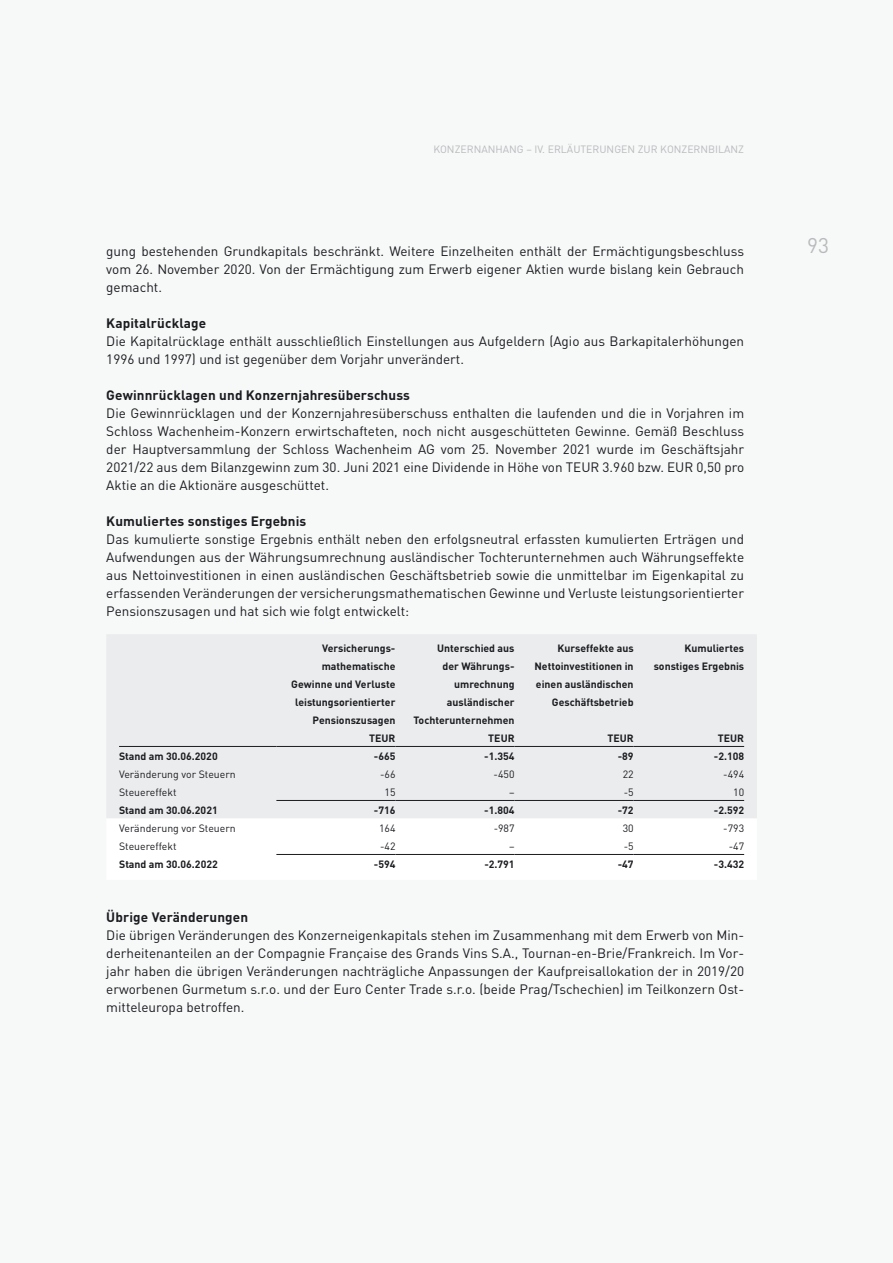
<style>
.page{position:relative;width:893px;height:1263px;background:#f7f8f8}
.page>*{position:absolute;margin:0;border:0;box-sizing:border-box;transform-origin:0 0}
.t1{font:21px "DIN Pro";color:#b9babd}
.t2{font:13.5px/18px "DIN Pro";color:#1b1c20;text-align:justify}
.t3{font:700 13.5px "DIN Pro";letter-spacing:.01em;color:#1b1c20}
.t4{font:700 10.5px/18px "DIN Pro";color:#1b1c20;text-align:right}
.t5{font:10.5px "DIN Pro";color:#1b1c20}
.t6{font:10.5px "DIN Pro";color:#b9babd}
</style>
<div class="page">
<div style="left:107px;top:635px;width:650px;height:183px;background:#ebeced"></div>
<hr style="left:119px;top:746px;width:157px;height:1px;background:#1b1c20">
<hr style="left:276px;top:746px;width:119px;height:1px;background:#1b1c20">
<hr style="left:395px;top:746px;width:119px;height:1px;background:#1b1c20">
<hr style="left:514px;top:746px;width:120px;height:1px;background:#1b1c20">
<hr style="left:634px;top:746px;width:110px;height:1px;background:#1b1c20">
<hr style="left:276px;top:800px;width:119px;height:1px;background:#1b1c20">
<hr style="left:395px;top:800px;width:119px;height:1px;background:#1b1c20">
<hr style="left:514px;top:800px;width:120px;height:1px;background:#1b1c20">
<hr style="left:634px;top:800px;width:110px;height:1px;background:#1b1c20">
<hr style="left:276px;top:854px;width:119px;height:1px;background:#1b1c20">
<hr style="left:395px;top:854px;width:119px;height:1px;background:#1b1c20">
<hr style="left:514px;top:854px;width:120px;height:1px;background:#1b1c20">
<hr style="left:634px;top:854px;width:110px;height:1px;background:#1b1c20">
<p class="t6" style="left:433px;top:141px;width:312px">KONZERNANHANG – IV. ERLÄUTERUNGEN ZUR KONZERNBILANZ</p>
<p class="t2" style="left:106px;top:241px;width:639px">gung bestehenden Grundkapitals beschränkt. Weitere Einzelheiten enthält der Ermächtigungsbeschluss vom 26. November 2020. Von der Ermächtigung zum Erwerb eigener Aktien wurde bislang kein Gebrauch gemacht.</p>
<p class="t3" style="left:106px;top:312px;width:102px">Kapitalrücklage</p>
<p class="t2" style="left:106px;top:331px;width:639px">Die Kapitalrücklage enthält ausschließlich Einstellungen aus Aufgeldern (Agio aus Barkapitalerhöhungen<br>1996 und 1997) und ist gegenüber dem Vorjahr unverändert.</p>
<p class="t3" style="left:106px;top:384px;width:305px">Gewinnrücklagen und Konzernjahresüberschuss</p>
<p class="t2" style="left:106px;top:403px;width:639px">Die Gewinnrücklagen und der Konzernjahresüberschuss enthalten die laufenden und die in Vorjahren im Schloss Wachenheim-Konzern erwirtschafteten, noch nicht ausgeschütteten Gewinne. Gemäß Beschluss der Hauptversammlung der Schloss Wachenheim AG vom 25. November 2021 wurde im Geschäftsjahr 2021/22 aus dem Bilanzgewinn zum 30. Juni 2021 eine Dividende in Höhe von TEUR 3.960 bzw. EUR 0,50 pro Aktie an die Aktionäre ausgeschüttet.</p>
<p class="t3" style="left:106px;top:510px;width:202px">Kumuliertes sonstiges Ergebnis</p>
<p class="t2" style="left:106px;top:529px;width:639px">Das kumulierte sonstige Ergebnis enthält neben den erfolgsneutral erfassten kumulierten Erträgen und Aufwendungen aus der Währungsumrechnung ausländischer Tochterunternehmen auch Währungseffekte aus Nettoinvestitionen in einen ausländischen Geschäftsbetrieb sowie die unmittelbar im Eigenkapital zu erfassenden Veränderungen der versicherungsmathematischen Gewinne und Verluste leistungsorientierter Pensionszusagen und hat sich wie folgt entwickelt:</p>
<p class="t4" style="left:291px;top:638px;width:106px">Versicherungs&shy;mathematische<br>Gewinne und Verluste leistungsorientierter<br>Pensionszusagen</p>
<p class="t4" style="left:413px;top:638px;width:103px">Unterschied aus<br>der Währungs&shy;umrechnung ausländischer<br>Tochterunternehmen</p>
<p class="t4" style="left:534px;top:638px;width:101px">Kurseffekte aus<br>Nettoinvestitionen in einen ausländischen<br>Geschäftsbetrieb</p>
<p class="t4" style="left:654px;top:638px;width:92px">Kumuliertes sonstiges Ergebnis</p>
<p class="t4" style="left:369px;top:728px;width:28px">TEUR</p>
<p class="t4" style="left:488px;top:728px;width:28px">TEUR</p>
<p class="t4" style="left:607px;top:728px;width:28px">TEUR</p>
<p class="t4" style="left:718px;top:728px;width:28px">TEUR</p>
<p class="t4" style="left:119px;top:746px;width:100px">Stand am 30.06.2020</p>
<p class="t4" style="left:374px;top:746px;width:23px">-665</p>
<p class="t4" style="left:484px;top:746px;width:32px">-1.354</p>
<p class="t4" style="left:618px;top:746px;width:17px">-89</p>
<p class="t4" style="left:714px;top:746px;width:32px">-2.108</p>
<p class="t5" style="left:119px;top:766px;width:118px">Veränderung vor Steuern</p>
<p class="t5" style="left:380px;top:766px;width:17px">-66</p>
<p class="t5" style="left:494px;top:766px;width:22px">-450</p>
<p class="t5" style="left:623px;top:766px;width:12px">22</p>
<p class="t5" style="left:723px;top:766px;width:22px">-494</p>
<p class="t5" style="left:119px;top:784px;width:59px">Steuereffekt</p>
<p class="t5" style="left:385px;top:784px;width:12px">15</p>
<p class="t5" style="left:509px;top:784px;width:7px">–</p>
<p class="t5" style="left:624px;top:784px;width:11px">-5</p>
<p class="t5" style="left:733px;top:784px;width:12px">10</p>
<p class="t4" style="left:119px;top:800px;width:100px">Stand am 30.06.2021</p>
<p class="t4" style="left:374px;top:800px;width:23px">-716</p>
<p class="t4" style="left:484px;top:800px;width:32px">-1.804</p>
<p class="t4" style="left:618px;top:800px;width:17px">-72</p>
<p class="t4" style="left:714px;top:800px;width:32px">-2.592</p>
<p class="t5" style="left:119px;top:820px;width:118px">Veränderung vor Steuern</p>
<p class="t5" style="left:379px;top:820px;width:18px">164</p>
<p class="t5" style="left:494px;top:820px;width:22px">-987</p>
<p class="t5" style="left:623px;top:820px;width:12px">30</p>
<p class="t5" style="left:723px;top:820px;width:22px">-793</p>
<p class="t5" style="left:119px;top:838px;width:59px">Steuereffekt</p>
<p class="t5" style="left:380px;top:838px;width:17px">-42</p>
<p class="t5" style="left:509px;top:838px;width:7px">–</p>
<p class="t5" style="left:624px;top:838px;width:11px">-5</p>
<p class="t5" style="left:729px;top:838px;width:17px">-47</p>
<p class="t4" style="left:119px;top:854px;width:100px">Stand am 30.06.2022</p>
<p class="t4" style="left:374px;top:854px;width:23px">-594</p>
<p class="t4" style="left:484px;top:854px;width:32px">-2.791</p>
<p class="t4" style="left:618px;top:854px;width:17px">-47</p>
<p class="t4" style="left:714px;top:854px;width:32px">-3.432</p>
<p class="t3" style="left:106px;top:906px;width:143px">Übrige Veränderungen</p>
<p class="t2" style="left:106px;top:925px;width:639px">Die übrigen Veränderungen des Konzerneigenkapitals stehen im Zusammenhang mit dem Erwerb von Min&shy;derheitenanteilen an der Compagnie Française des Grands Vins S.A., Tournan-en-Brie/Frankreich. Im Vor&shy;jahr haben die übrigen Veränderungen nachträgliche Anpassungen der Kaufpreisallokation der in 2019/20 erworbenen Gurmetum s.r.o. und der Euro Center Trade s.r.o. (beide Prag/Tschechien) im Teilkonzern Ost&shy;mitteleuropa betroffen.</p>
<h1 class="t1" style="left:807px;top:229px;width:23px">93</h1>
</div>
